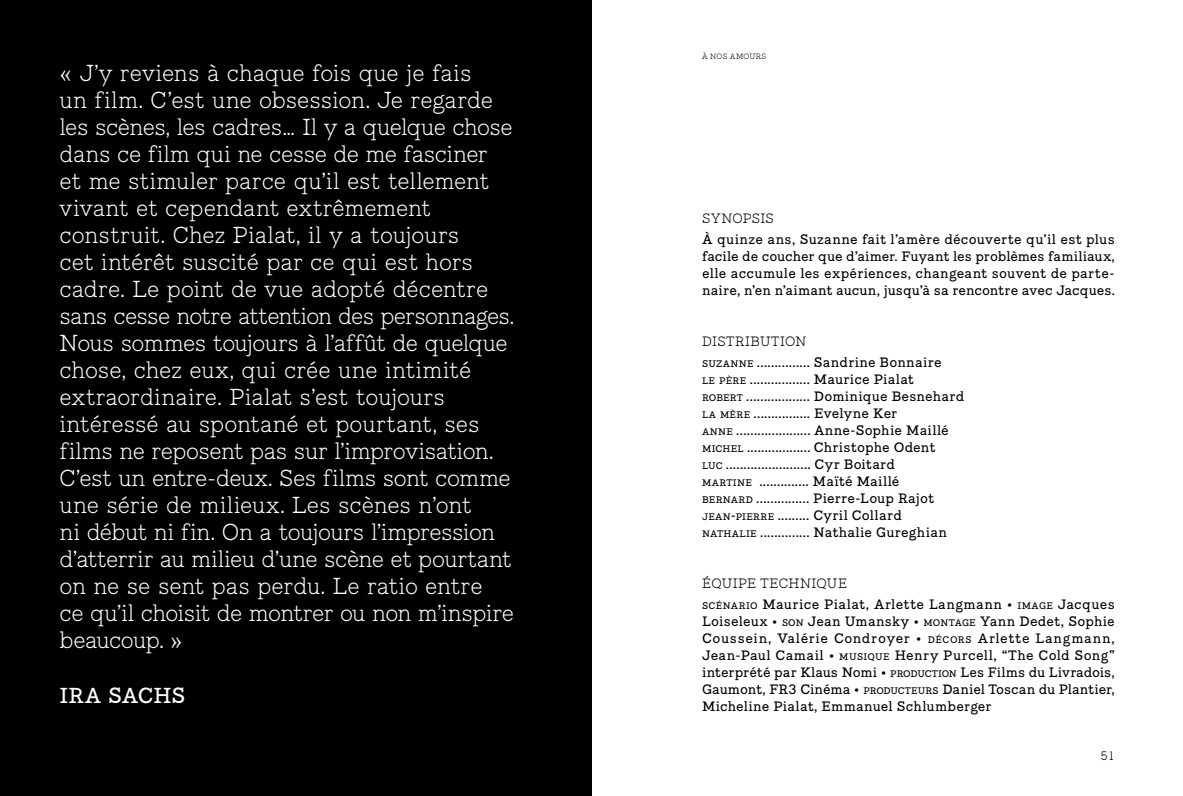
<style>
.page{position:relative;width:1183px;height:796px;background:#fff}
.page>*{position:absolute;margin:0;border:0;box-sizing:border-box;transform-origin:0 0}
.t1{font:300 22.5px/27px "Piek";letter-spacing:-.01em;color:#fff}
.t2{font:21px "Piek";letter-spacing:-.005em;color:#fff}
.t3{font:13.2px/17px "Piek";letter-spacing:.015em;color:#000}
.t4{font:300 13.2px "Piek";letter-spacing:.015em;color:#000}
.t5{font:300 12px "Piek";color:#000}
.t6{font:300 7.5px "Piek";letter-spacing:.03em;color:#000}
.s1{font-weight:300}
.s2{font-size:9.3px}
.s3{font-style:inherit}
</style>
<div class="page">
<div style="left:0;top:0;width:591px;height:795px;background:#000"></div>
<p class="t1" style="left:60px;top:60px;width:456px">« J’y reviens à chaque fois que je fais<br>un film. C’est une obsession. Je regarde les scènes, les cadres… Il y a quelque chose dans ce film qui ne cesse de me fasciner et me stimuler parce qu’il est tellement vivant et cependant extrêmement construit. Chez Pialat, il y a toujours<br>cet intérêt suscité par ce qui est hors cadre. Le point de vue adopté décentre sans cesse notre attention des personnages.<br>Nous sommes toujours à l’affût de quelque chose, chez eux, qui crée une intimité extraordinaire. Pialat s’est toujours intéressé au spontané et pourtant, ses films ne reposent pas sur l’improvisation.<br>C’est un entre-deux. Ses films sont comme une série de milieux. Les scènes n’ont<br>ni début ni fin. On a toujours l’impression d’atterrir au milieu d’une scène et pourtant on ne se sent pas perdu. Le ratio entre<br>ce qu’il choisit de montrer ou non m’inspire beaucoup. »</p>
<h2 class="t2" style="left:60px;top:683px;width:127px">IRA SACHS</h2>
<p class="t6" style="left:702px;top:52px;width:66px">À NOS AMOURS</p>
<p class="t4" style="left:702px;top:210px;width:73px">SYNOPSIS</p>
<p class="t3" style="left:702px;top:231px;width:414px;text-align:justify">À quinze ans, Suzanne fait l’amère découverte qu’il est plus facile de coucher que d’aimer. Fuyant les problèmes familiaux, elle accumule les expériences, changeant souvent de parte&shy;naire, n’en n’aimant aucun, jusqu’à sa rencontre avec Jacques.</p>
<p class="t3" style="left:702px;top:331px;width:241px;line-height:21.1px"><span class="s1">DISTRIBUTION<br></span><span class="s2">SUZANNE</span> ............... Sandrine Bonnaire</p>
<p class="t3" style="left:702px;top:371px;width:264px"><span class="s2">LE PÈRE</span> ................. Maurice Pialat<br><span class="s2">ROBERT</span> .................. Dominique Besnehard <span class="s2">LA MÈRE</span> ................ Evelyne Ker<br><span class="s2">ANNE</span> ..................... Anne-Sophie Maillé <span class="s2">MICHEL</span> .................. Christophe Odent<br><span class="s2">LUC</span> ........................ Cyr Boitard<br><span class="s2">MARTINE</span> .............. Maïté Maillé<br><span class="s2">BERNARD</span> ............... Pierre-Loup Rajot <span class="s2">JEAN</span><span class="s3">-</span><span class="s2">PIERRE</span> ......... Cyril Collard<br><span class="s2">NATHALIE</span> .............. Nathalie Gureghian</p>
<p class="t3" style="left:702px;top:572px;width:414px;line-height:21.1px"><span class="s1">ÉQUIPE TECHNIQUE<br></span><span class="s2">SCÉNARIO</span> Maurice Pialat, Arlette Langmann • <span class="s2">IMAGE</span> Jacques</p>
<p class="t3" style="left:702px;top:612px;width:414px;text-align:justify">Loiseleux • <span class="s2">SON</span> Jean Umansky • <span class="s2">MONTAGE</span> Yann Dedet, Sophie Coussein, Valérie Condroyer • <span class="s2">DÉCORS</span> Arlette Langmann, Jean-Paul Camail • <span class="s2">MUSIQUE</span> Henry Purcell, “The Cold Song” interprété par Klaus Nomi • <span class="s2">PRODUCTION</span> Les Films du Livradois, Gaumont, FR3 Cinéma • <span class="s2">PRODUCTEURS</span> Daniel Toscan du Plantier, Micheline Pialat, Emmanuel Schlumberger</p>
<p class="t5" style="left:1100px;top:748px;width:16px">51</p>
</div>
